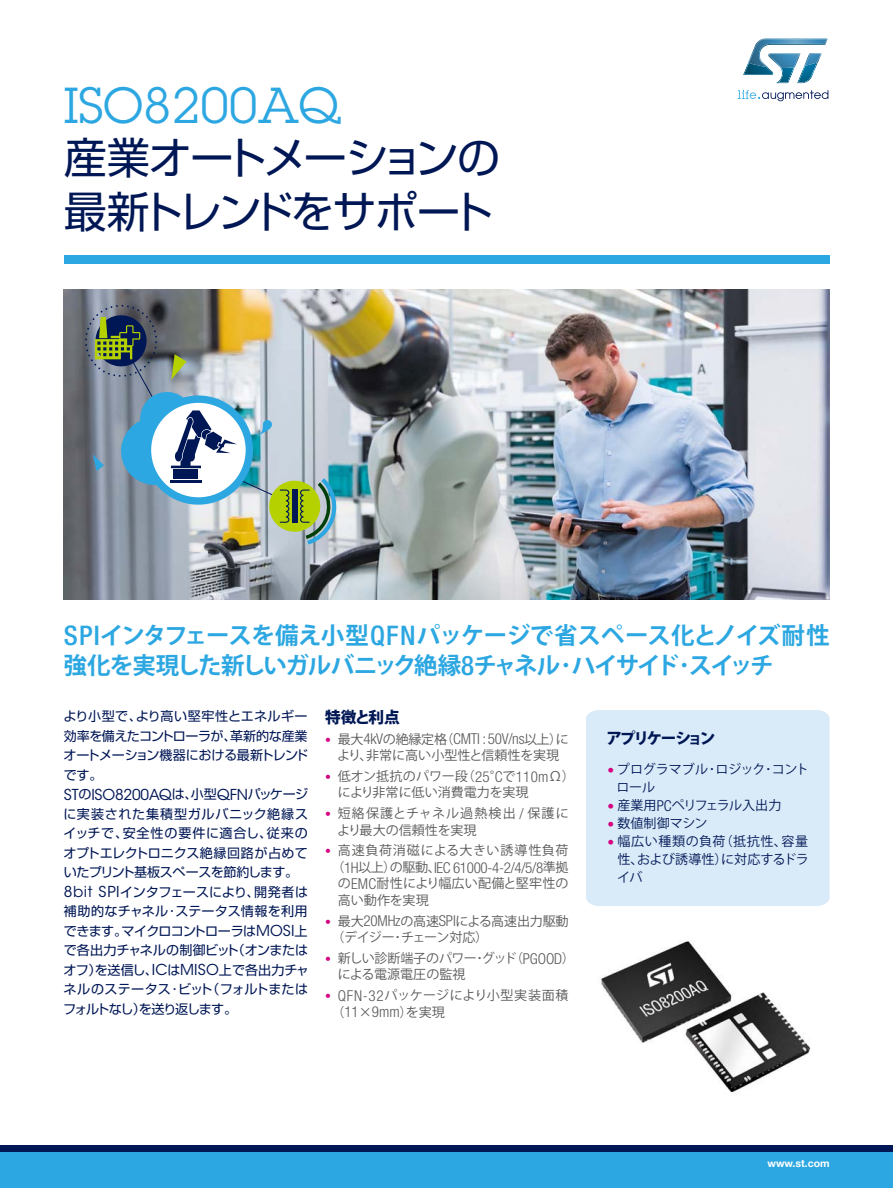
<style>
.page{position:relative;width:893px;height:1188px;background:#fff}
.page>*{position:absolute;margin:0;border:0;box-sizing:border-box;transform-origin:0 0}
.t1{font:49.5px "Lubalin Graph Std";color:#2ca7e1}
.t2{font:43.05px/54px "Shin Go Pro Regular 90 msp RKSJ H";letter-spacing:-.07em;color:#001755}
.t3{font:23.55px/30px "Koz Go Pro Bold 90 msp RKSJ H";letter-spacing:-.05em;color:#2ca7e1}
.t4{font:15.6px "Koz Go Pro Heavy 90 msp RKSJ H";letter-spacing:-.15em;color:#001755}
.t5{font:15.6px "Koz Go Pro Heavy 90 msp RKSJ H";letter-spacing:-.11em;color:#001755}
.t6{font:300 condensed 15px "Helvetica Neue LT Std";letter-spacing:-.015em;color:#595857}
.t7{font:15px "ITC Avant Garde Std";letter-spacing:-.01em;color:#001755}
.t8{font:13.05px/19.5px "Shin Go Pro Regular 90 msp RKSJ H";letter-spacing:-.015em;color:#001755;text-align:justify}
.t9{font:13.05px/16.5px "Koz Go Pro Regular 90 msp RKSJ H";color:#595857}
.t10{font:13.05px/18px "Koz Go Pro Regular 90 msp RKSJ H";color:#001755}
.t11{font:13.05px/16.5px "Koz Go Pro Regular 90 msp RKSJ H";letter-spacing:-.02em;color:#595857}
.t12{font:13.05px "Koz Go Pro Regular 90 msp RKSJ H";letter-spacing:.045em;color:#595857}
.t13{font:13.05px "Koz Go Pro Regular 90 msp RKSJ H";letter-spacing:-.03em;color:#001755}
.t14{font:700 10.5px "Helvetica Neue LT Std";color:#fff}
.s1{font-family:"Helvetica Neue LT Std";font-weight:500;font-stretch:condensed;font-size:27px}
.s2{font-family:"Shin Go Pro Regular 90 msp RKSJ H";font-size:13.05px}
.s3{font-family:"ITC Avant Garde Std";font-size:15px}
.s4{font-size:11.7px;color:#d6007f}
.s5{font-family:"Koz Go Pro Regular 90 msp RKSJ H";font-weight:400;font-stretch:normal;font-size:13.05px}
.s6{font-family:"Helvetica Neue LT Std";font-weight:300;font-stretch:condensed;font-size:11.7px;color:#d6007f}
.s7{font-family:"Helvetica Neue LT Std";font-weight:300;font-stretch:condensed;font-size:15px}
.s8{font-family:"Helvetica Neue LT Std";font-weight:300;font-stretch:condensed;font-size:13.5px;color:#d6007f}
</style>
<div class="page">
<img style="left:64px;top:289px;width:765px;height:311px">
<div style="left:586px;top:710px;width:243px;height:196px;background:#d9eaf8"></div>
<img style="left:601px;top:941px;width:210px;height:152px">
<svg style="left:85px;top:305px;width:255px;height:240px;background:#98a8a5"></svg>
<div style="left:0;top:1145px;width:892px;height:43px;background:#2ca7e1"></div>
<div style="left:0;top:1145px;width:892px;height:7px;background:#001755"></div>
<svg style="left:737px;top:90px;width:91px;height:11px"></svg>
<svg style="left:743px;top:38px;width:85px;height:46px"></svg>
<div style="left:64px;top:255px;width:765px;height:9px;background:#2ca7e1"></div>
<h1 class="t1" style="left:64px;top:77px;width:279px">ISO8200AQ</h1>
<h2 class="t2" style="left:64px;top:137px;width:438px">産業オートメーションの最新トレンドをサポート</h2>
<h3 class="t3" style="left:64px;top:624px;width:767px"><span class="s1">SPI</span>インタフェースを備え小型<span class="s1">QFN</span>パッケージで省スペース化とノイズ耐性強化を実現した新しいガルバニック絶縁<span class="s1">8</span>チャネル･ハイサイド･スイッチ</h3>
<p class="t8" style="left:63px;top:708px;width:246px">より小型で、より高い堅牢性とエネルギー効率を備えたコントローラが、革新的な産業オートメーション機器における最新トレンドです。</p>
<p class="t7" style="left:64px;top:786px;width:246px">ST<span class="s2">の</span>ISO8200AQ<span class="s2">は、小型</span>QFN<span class="s2">パッケージ</span></p>
<p class="t8" style="left:63px;top:806px;width:247px;text-align:left">に実装された集積型ガルバニック絶縁スイッチで、安全性の要件に適合し、従来のオプトエレクトロニクス絶縁回路が占めていたプリント基板スペースを節約します。<br><span class="s3">8bit SPI</span>インタフェースにより、開発者は補助的なチャネル･ステータス情報を利用できます。マイクロコントローラは<span class="s3">MOSI</span>上で各出力チャネルの制御ビット（オンまたはオフ）を送信し、<span class="s3">IC</span>は<span class="s3">MISO</span>上で各出力チャネルのステータス･ビット（フォルトまたはフォルトなし）を送り返します。</p>
<p class="t5" style="left:325px;top:711px;width:76px">特徴と利点</p>
<p class="t6" style="left:325px;top:730px;width:245px"><span class="s4">•</span> <span class="s5">最大</span>4kV<span class="s5">の絶縁定格（</span>CMTI : 50V/ns<span class="s5">以上）に</span></p>
<p class="t9" style="left:337px;top:749px;width:224px">より、非常に高い小型性と信頼性を実現</p>
<p class="t9" style="left:338px;top:770px;width:238px;text-indent:-13px"><span class="s6">•</span> 低オン抵抗のパワー段（<span class="s7">25</span>°<span class="s7">C</span>で<span class="s7">110m</span>Ω）により非常に低い消費電力を実現</p>
<p class="t9" style="left:337px;top:807px;width:233px;text-indent:-12px"><span class="s6">•</span> 短絡保護とチャネル過熱検出 <span class="s7">/</span> 保護により最大の信頼性を実現</p>
<p class="t12" style="left:325px;top:846px;width:245px"><span class="s6">•</span> 高速負荷消磁による大きい誘導性負荷</p>
<p class="t6" style="left:331px;top:859px;width:238px"><span class="s5">（</span>1H<span class="s5">以上）の駆動、</span>IEC 61000-4-2/4/5/8<span class="s5">準拠</span></p>
<p class="t9" style="left:338px;top:877px;width:232px">の<span class="s7">EMC</span>耐性により幅広い配備と堅牢性の高い動作を実現</p>
<p class="t11" style="left:331px;top:914px;width:238px;text-indent:-6px"><span class="s6">•</span> 最大<span class="s7">20MHz</span>の高速<span class="s7">SPI</span>による高速出力駆動（デイジー･チェーン対応）</p>
<p class="t9" style="left:338px;top:952px;width:238px;text-indent:-13px"><span class="s6">•</span> 新しい診断端子のパワー･グッド（<span class="s7">PGOOD</span>）による電源電圧の監視</p>
<p class="t9" style="left:331px;top:989px;width:238px;text-indent:-6px"><span class="s6">•</span> <span class="s7">QFN-32</span>パッケージにより小型実装面積（<span class="s7">11</span>×<span class="s7">9mm</span>）を実現</p>
<p class="t4" style="left:606px;top:732px;width:110px">アプリケーション</p>
<p class="t10" style="left:616px;top:762px;width:194px;text-indent:-9px"><span class="s8">•</span> プログラマブル･ロジック･コントロール</p>
<p class="t13" style="left:607px;top:801px;width:175px"><span class="s8">•</span> 産業用<span class="s7">PC</span>ペリフェラル入出力</p>
<p class="t10" style="left:607px;top:816px;width:102px"><span class="s8">•</span> 数値制御マシン</p>
<p class="t10" style="left:617px;top:834px;width:193px;text-align:justify;text-indent:-10px"><span class="s8">•</span> 幅広い種類の負荷（抵抗性、容量性、および誘導性）に対応するドライバ</p>
<p class="t14" style="left:767px;top:1157px;width:64px">www.st.com</p>
</div>
